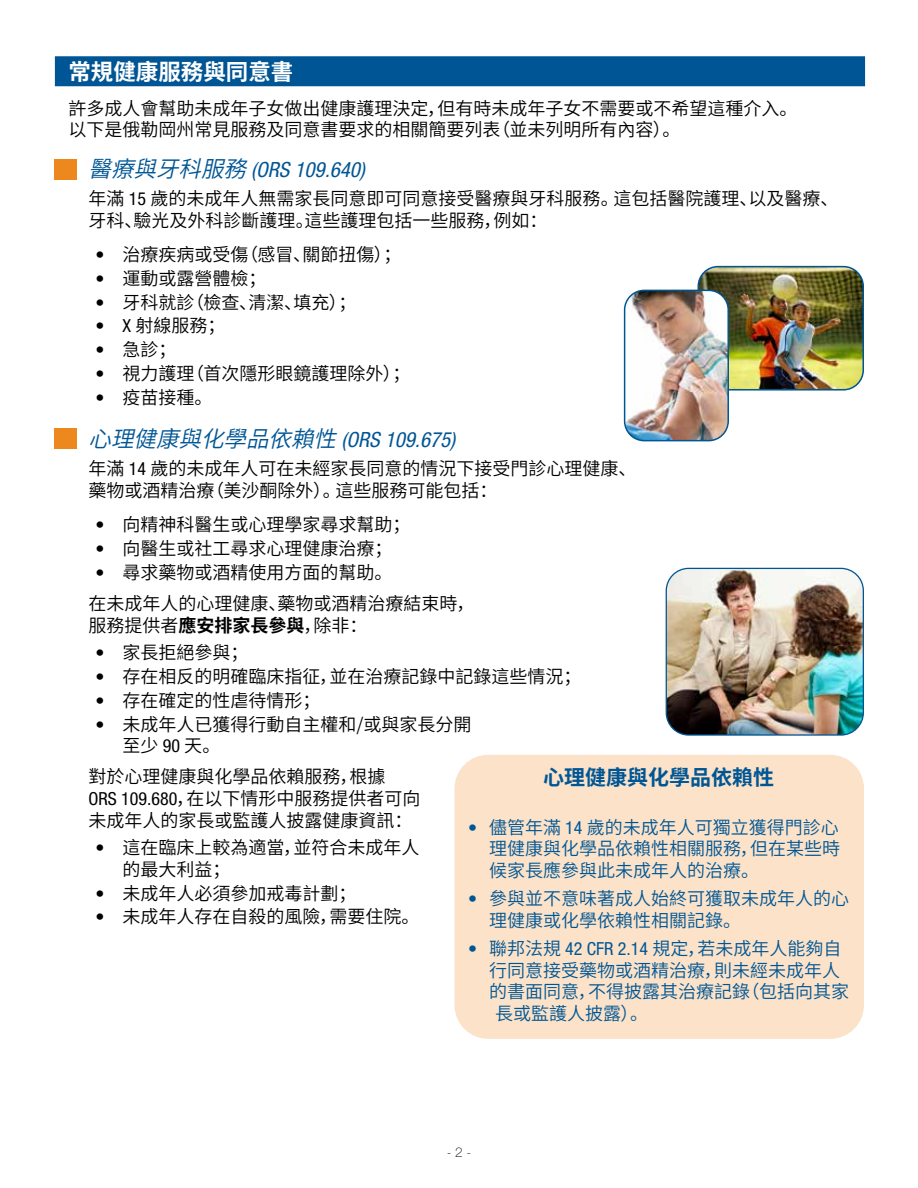
<style>
.page{position:relative;width:918px;height:1188px;background:#fff}
.page>*{position:absolute;margin:0;border:0;box-sizing:border-box;transform-origin:0 0}
.t1{font:700 22.5px "Source Han Sans SC";color:#fff}
.t2{font:italic condensed 21px "Helvetica Neue LT Std";color:#005695}
.t3{font:700 21px "Source Han Sans SC";color:#005695}
.t4{font:18px/21.6px "Source Han Sans SC";color:#000}
.t5{font:18px/21.6px "Source Han Sans SC";color:#005695;text-align:justify}
.t6{font:100 13.5px "Helvetica Neue LT Std";color:#000}
.s1{font-family:"Source Han Sans SC";font-stretch:normal;font-size:22.5px}
.s2{font-family:"Helvetica Neue LT Std";font-stretch:condensed}
.s3{font-family:"Helvetica Neue LT Std";font-weight:700;font-stretch:condensed}
.s4{font-weight:700}
</style>
<div class="page">
<div style="left:55px;top:56px;width:810px;height:30px;background:#005695"></div>
<div style="left:454px;top:755px;width:410px;height:284px;background:#fbe2c8;border-radius:34px"></div>
<div style="left:54px;top:159px;width:22px;height:20px;background:#ec881d"></div>
<div style="left:54px;top:428px;width:22px;height:21px;background:#ec881d"></div>
<img style="left:698px;top:267px;width:163px;height:121px">
<div style="left:698px;top:266px;width:166px;height:125px;border:2px solid #005695;border-radius:20px"></div>
<img style="left:625px;top:290px;width:103px;height:151px">
<div style="left:624px;top:290px;width:105px;height:151px;border:2px solid #005695;border-radius:20px"></div>
<img style="left:666px;top:568px;width:196px;height:166px">
<div style="left:666px;top:568px;width:198px;height:168px;border:1px solid #005695;border-radius:22px"></div>
<p class="t1" style="left:68px;top:59px;width:227px">常規健康服務與同意書</p>
<p class="t4" style="left:68px;top:98px;width:731px">許多成人會幫助未成年子女做出健康護理決定，但有時未成年子女不需要或不希望這種介入。以下是俄勒岡州常見服務及同意書要求的相關簡要列表（並未列明所有內容）。</p>
<p class="t2" style="left:89px;top:157px;width:278px"><span class="s1">醫療與牙科服務</span>(ORS 109.640)</p>
<p class="t4" style="left:89px;top:188px;width:751px">年滿 <span class="s2">15</span> 歲的未成年人無需家長同意即可同意接受醫療與牙科服務。這包括醫院護理、以及醫療、牙科、驗光及外科診斷護理。這些護理包括一些服務，例如：</p>
<p class="t4" style="left:95px;top:244px;width:308px"><span class="s3">•</span> 治療疾病或受傷（感冒、關節扭傷）；</p>
<p class="t4" style="left:95px;top:268px;width:173px"><span class="s3">•</span> 運動或露營體檢；</p>
<p class="t4" style="left:95px;top:292px;width:263px"><span class="s3">•</span> 牙科就診（檢查、清潔、填充）；</p>
<p class="t4" style="left:95px;top:315px;width:131px"><span class="s3">•</span> <span class="s2">X</span> 射線服務；</p>
<p class="t4" style="left:95px;top:339px;width:82px"><span class="s3">•</span> 急診；</p>
<p class="t4" style="left:95px;top:363px;width:317px"><span class="s3">•</span> 視力護理（首次隱形眼鏡護理除外）；</p>
<p class="t4" style="left:95px;top:387px;width:119px"><span class="s3">•</span> 疫苗接種。</p>
<p class="t2" style="left:89px;top:427px;width:368px"><span class="s1">心理健康與化學品依賴性</span>(O RS 1 0 9 . 6 75)</p>
<p class="t4" style="left:89px;top:458px;width:549px">年滿 <span class="s2">14</span> 歲的未成年人可在未經家長同意的情況下接受門診心理健康、藥物或酒精治療（美沙酮除外）。這些服務可能包括：</p>
<p class="t4" style="left:95px;top:514px;width:317px"><span class="s3">•</span> 向精神科醫生或心理學家尋求幫助；</p>
<p class="t4" style="left:95px;top:538px;width:299px"><span class="s3">•</span> 向醫生或社工尋求心理健康治療；</p>
<p class="t4" style="left:89px;top:557px;width:387px;line-height:31.2px;text-indent:7px"><span class="s3">•</span> 尋求藥物或酒精使用方面的幫助。<br>在未成年人的心理健康、藥物或酒精治療結束時，</p>
<p class="t4" style="left:89px;top:615px;width:281px">服務提供者<span class="s4">應安排家長參與</span>，除非：</p>
<p class="t4" style="left:95px;top:642px;width:155px"><span class="s3">•</span> 家長拒絕參與；</p>
<p class="t4" style="left:95px;top:666px;width:488px"><span class="s3">•</span> 存在相反的明確臨床指征，並在治療記錄中記錄這些情況；</p>
<p class="t4" style="left:95px;top:690px;width:227px"><span class="s3">•</span> 存在確定的性虐待情形；</p>
<p class="t4" style="left:122px;top:714px;width:351px;text-indent:-27px"><span class="s3">•</span> 未成年人已獲得行動自主權和/或與家長分開至少 <span class="s2">90</span> 天。</p>
<p class="t4" style="left:89px;top:766px;width:333px">對於心理健康與化學品依賴服務，根據<br><span class="s2">ORS 109.680</span>，在以下情形中服務提供者可向未成年人的家長或監護人披露健康資訊：</p>
<p class="t4" style="left:122px;top:837px;width:299px;text-indent:-27px"><span class="s3">•</span> 這在臨床上較為適當，並符合未成年人的最大利益；</p>
<p class="t4" style="left:95px;top:883px;width:263px"><span class="s3">•</span> 未成年人必須參加戒毒計劃；</p>
<p class="t4" style="left:95px;top:906px;width:326px"><span class="s3">•</span> 未成年人存在自殺的風險，需要住院。</p>
<p class="t3" style="left:543px;top:766px;width:232px">心理健康與化學品依賴性</p>
<p class="t5" style="left:489px;top:817px;width:353px;text-indent:-21px"><span class="s3">•</span> 儘管年滿 <span class="s2">14</span> 歲的未成年人可獨立獲得門診心理健康與化學品依賴性相關服務，但在某些時候家長應參與此未成年人的治療。</p>
<p class="t5" style="left:489px;top:888px;width:362px;text-indent:-21px"><span class="s3">•</span> 參與並不意味著成人始終可獲取未成年人的心理健康或化學依賴性相關記錄。</p>
<p class="t5" style="left:468px;top:938px;width:375px"><span class="s3">•</span> 聯邦法規 <span class="s2">42 CFR 2.14</span> 規定，若未成年人能夠自</p>
<p class="t5" style="left:489px;top:960px;width:353px">行同意接受藥物或酒精治療，則未經未成年人</p>
<p class="t5" style="left:489px;top:981px;width:362px">的書面同意，不得披露其治療記錄（包括向其家</p>
<p class="t5" style="left:495px;top:1003px;width:155px">長或監護人披露）。</p>
<p class="t6" style="left:447px;top:1144px;width:26px">- 2 -</p>
</div>
